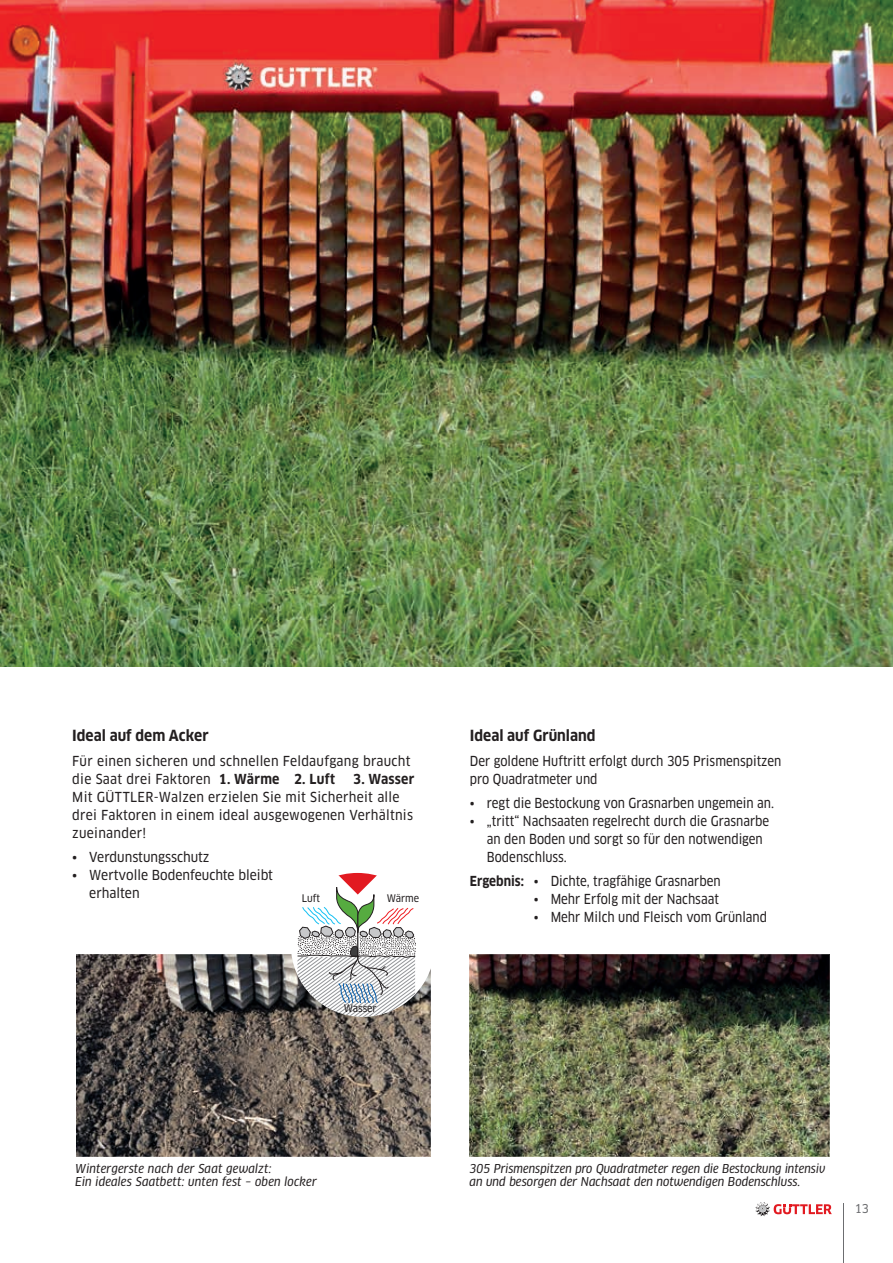
<style>
.page{position:relative;width:893px;height:1263px;background:#fff}
.page>*{position:absolute;margin:0;border:0;box-sizing:border-box;transform-origin:0 0}
.t1{font:700 15px "Clan Pro Narr";color:#231f20}
.t2{font:13.5px/18px "Clan Pro Narr News";color:#231f20;scale:.95 1}
.t3{font:13.5px/18px "Clan Pro Narr News";letter-spacing:.02em;color:#231f20}
.t4{font:13.5px/18px "Clan Pro Narr News";color:#231f20}
.t5{font:700 13.5px "Clan Pro Narr";letter-spacing:.02em;color:#231f20}
.t6{font:italic 12px/13.5px "Clan OT Narr News";color:#231f20}
.t7{font:12px "Clan Pro Narr News";color:#6c6d70}
.t8{font:10.2px "Clan Pro Narr News";color:#231f20}
.s1{font-family:"Clan Pro Narr";font-weight:700}
</style>
<div class="page">
<hr style="left:843px;top:1203px;width:1px;height:60px;background:#6c6d70">
<svg style="left:755px;top:1202px;width:77px;height:14px"></svg>
<img style="left:0;top:0;width:893px;height:666px">
<svg style="left:76px;top:954px;width:355px;height:203px;background:#5f5752"></svg>
<div style="left:291px;top:873px;width:144px;height:144px;background:#fff;border-radius:50%"></div>
<svg style="left:297px;top:873px;width:119px;height:144px"></svg>
<img style="left:470px;top:954px;width:359px;height:203px">
<p class="t1" style="left:72px;top:726px;width:138px">Ideal auf dem Acker</p>
<p class="t3" style="left:72px;top:752px;width:340px">Für einen sicheren und schnellen Feldaufgang braucht die Saat drei Faktoren <span class="s1">1. Wärme 2. Luft</span></p>
<p class="t5" style="left:353px;top:771px;width:63px">3. Wasser</p>
<p class="t3" style="left:72px;top:788px;width:342px">Mit GÜTTLER-Walzen erzielen Sie mit Sicherheit alle drei Faktoren in einem ideal ausgewogenen Verhältnis zueinander!</p>
<p class="t4" style="left:72px;top:848px;width:139px">• Verdunstungsschutz</p>
<p class="t4" style="left:89px;top:866px;width:185px;text-indent:-17px">• Wertvolle Bodenfeuchte bleibt erhalten</p>
<p class="t8" style="left:302px;top:892px;width:20px">Luft</p>
<p class="t8" style="left:387px;top:892px;width:34px">Wärme</p>
<p class="t8" style="left:344px;top:1002px;width:34px">Wasser</p>
<p class="t1" style="left:470px;top:726px;width:127px">Ideal auf Grünland</p>
<p class="t2" style="left:470px;top:752px;width:329px">Der goldene Huftritt erfolgt durch 305 Prismenspitzen pro Quadratmeter und</p>
<p class="t2" style="left:470px;top:794px;width:322px">• regt die Bestockung von Grasnarben ungemein an.</p>
<p class="t2" style="left:487px;top:812px;width:299px;text-indent:-17px">• „tritt“ Nachsaaten regelrecht durch die Grasnarbe an den Boden und sorgt so für den notwendigen<br>Bodenschluss.</p>
<p class="t2" style="left:470px;top:872px;width:265px"><span class="s1">Ergebnis:</span> • Dichte, tragfähige Grasnarben</p>
<p class="t2" style="left:534px;top:890px;width:197px">• Mehr Erfolg mit der Nachsaat</p>
<p class="t2" style="left:534px;top:908px;width:247px">• Mehr Milch und Fleisch vom Grünland</p>
<p class="t6" style="left:75px;top:1161px;width:243px">Wintergerste nach der Saat gewalzt:<br>Ein ideales Saatbett: unten fest – oben locker</p>
<p class="t6" style="left:469px;top:1161px;width:357px">305 Prismenspitzen pro Quadratmeter regen die Bestockung intensiv an und besorgen der Nachsaat den notwendigen Bodenschluss.</p>
<p class="t7" style="left:855px;top:1201px;width:16px">13</p>
</div>
